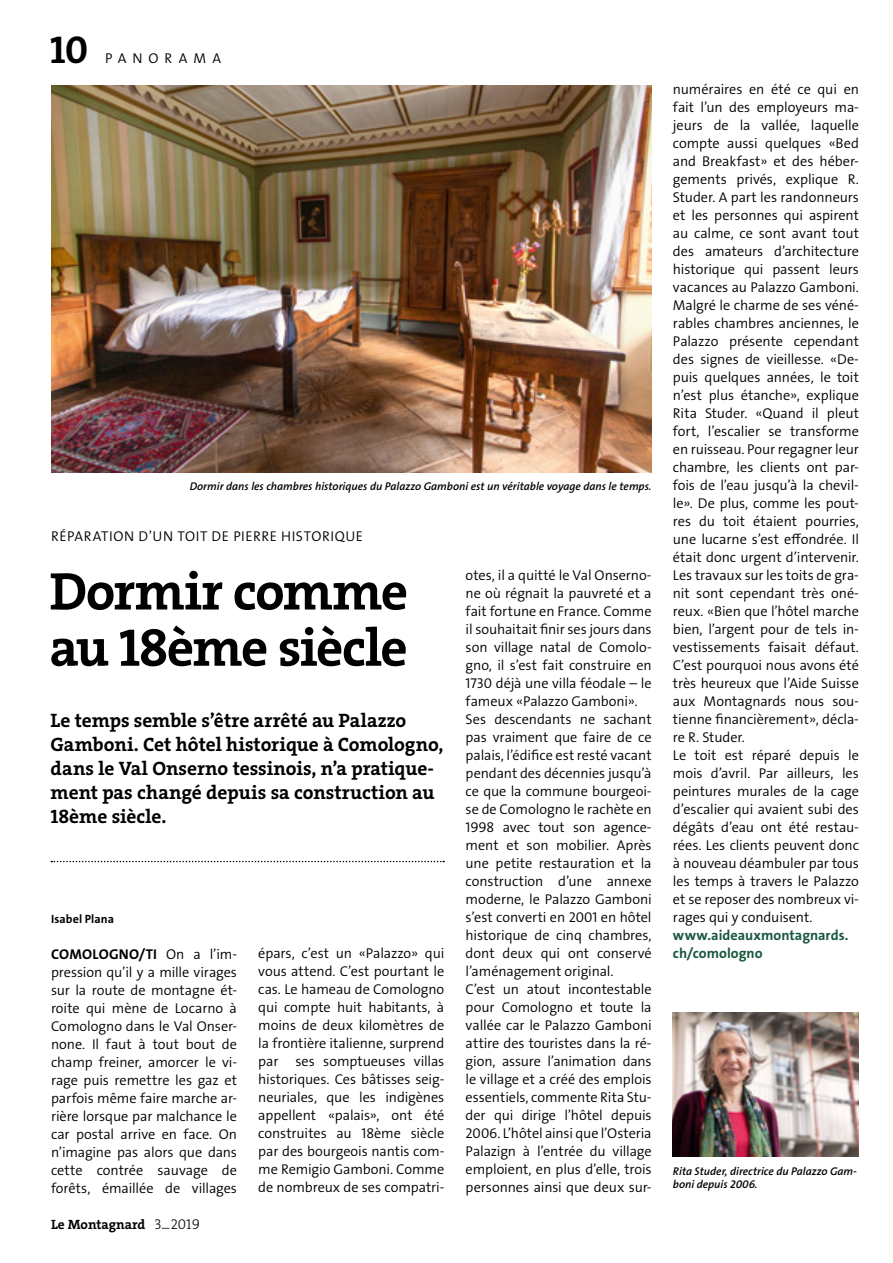
<style>
.page{position:relative;width:893px;height:1263px;background:#fff}
.page>*{position:absolute;margin:0;border:0;box-sizing:border-box;transform-origin:0 0}
.t1{font:53.4px/56.2px "The Serif LP7 Bld";letter-spacing:-.03em;color:#000}
.t2{font:39px "The Serif LP7 Bld";color:#000}
.t3{font:19.5px/24px "The Serif LP7 Bld";letter-spacing:-.005em;color:#000}
.t4{font:14.25px/18px "The Sans LP4 Se Lig";letter-spacing:-.005em;color:#000;text-align:justify}
.t5{font:14.25px "The Sans LP4 Se Lig";letter-spacing:.04em;color:#000}
.t6{font:14.25px/18px "The Sans LP7 Bld";letter-spacing:.005em;color:#19573d}
.t7{font:14.25px "The Sans LP7 Bld";letter-spacing:.015em;color:#000}
.t8{font:14.25px "The Sans LP4 Se Lig";letter-spacing:.42em;color:#000}
.t9{font:13.5px "The Serif LP7 Bld";color:#000}
.t10{font:12px "The Sans LP7 Bld";letter-spacing:.005em;color:#000}
.t11{font:11.25px/13.5px "The Sans LP6 Se Bld IT";color:#000}
.s1{font-family:"The Sans LP4 Se Lig"}
.s2{font-family:"The Serif LP3 Lig";font-size:14.25px}
</style>
<div class="page">
<img style="left:51px;top:85px;width:601px;height:387px">
<svg style="left:51px;top:861px;width:393px;height:1px"></svg>
<img style="left:673px;top:1012px;width:186px;height:144px">
<h2 class="t2" style="left:50px;top:24px;width:40px">10</h2>
<p class="t8" style="left:105px;top:49px;width:118px">PANORAMA</p>
<p class="t11" style="left:190px;top:480px;width:463px">Dormir dans les chambres historiques du Palazzo Gamboni est un véritable voyage dans le temps.</p>
<p class="t5" style="left:51px;top:527px;width:313px">RÉPARATION D’UN TOIT DE PIERRE HISTORIQUE</p>
<h1 class="t1" style="left:50px;top:563px;width:360px">Dormir comme au 18ème siècle</h1>
<p class="t4" style="left:466px;top:567px;width:188px;text-align:left">otes, il a quitté le Val Onserno&shy;ne où régnait la pauvreté et a fait fortune en France. Comme il souhaitait finir ses jours dans son village natal de Comolo&shy;gno, il s’est fait construire en<br>1730 déjà une villa féodale – le fameux «Palazzo Gamboni».<br>Ses descendants ne sachant pas vraiment que faire de ce palais, l’édifice est resté vacant pendant des décennies jusqu’à ce que la commune bourgeoi&shy;se de Comologno le rachète en<br>1998 avec tout son agence&shy;ment et son mobilier. Après une petite restauration et la construction d’une annexe moderne, le Palazzo Gamboni s’est converti en 2001 en hôtel historique de cinq chambres, dont deux qui ont conservé l’aménagement original.<br>C’est un atout incontestable pour Comologno et toute la vallée car le Palazzo Gamboni attire des touristes dans la ré&shy;gion, assure l’animation dans le village et a créé des emplois essentiels, commente Rita Stu&shy;der qui dirige l’hôtel depuis<br>2006. L’hôtel ainsi que l’Osteria<br>Palazign à l’entrée du village emploient, en plus d’elle, trois personnes ainsi que deux sur-</p>
<h3 class="t3" style="left:51px;top:708px;width:394px">Le temps semble s’être arrêté au Palazzo Gamboni. Cet hôtel historique à Comologno, dans le Val Onserno tessinois, n’a pratique&shy;ment pas changé depuis sa construction au 18ème siècle.</h3>
<p class="t10" style="left:51px;top:911px;width:65px">Isabel Plana</p>
<p class="t7" style="left:51px;top:944px;width:187px">COMOLOGNO/TI <span class="s1">On a l’im-</span></p>
<p class="t4" style="left:51px;top:963px;width:188px">pression qu’il y a mille virages sur la route de montagne ét&shy;roite qui mène de Locarno à Comologno dans le Val Onser&shy;none. Il faut à tout bout de champ freiner, amorcer le vi&shy;rage puis remettre les gaz et parfois même faire marche ar&shy;rière lorsque par malchance le car postal arrive en face. On n’imagine pas alors que dans cette contrée sauvage de forêts, émaillée de villages</p>
<p class="t4" style="left:258px;top:945px;width:188px">épars, c’est un «Palazzo» qui vous attend. C’est pourtant le cas. Le hameau de Comologno qui compte huit habitants, à moins de deux kilomètres de la frontière italienne, surprend par ses somptueuses villas historiques. Ces bâtisses seig&shy;neuriales, que les indigènes appellent «palais», ont été construites au 18ème siècle par des bourgeois nantis com&shy;me Remigio Gamboni. Comme de nombreux de ses compatri-</p>
<p class="t9" style="left:51px;top:1215px;width:150px">Le Montagnard <span class="s2">3</span><sup>_</sup><span class="s2">2019</span></p>
<p class="t4" style="left:673px;top:81px;width:188px;text-align:left">numéraires en été ce qui en fait l’un des employeurs ma&shy;jeurs de la vallée, laquelle compte aussi quelques «Bed and Breakfast» et des héber&shy;gements privés, explique R.<br>Studer. A part les randonneurs et les personnes qui aspirent au calme, ce sont avant tout des amateurs d’architecture historique qui passent leurs vacances au Palazzo Gamboni.<br>Malgré le charme de ses véné&shy;rables chambres anciennes, le<br>Palazzo présente cependant des signes de vieillesse. «De&shy;puis quelques années, le toit n’est plus étanche», explique<br>Rita Studer. «Quand il pleut fort, l’escalier se transforme en ruisseau. Pour regagner leur chambre, les clients ont par&shy;fois de l’eau jusqu’à la chevil&shy;le». De plus, comme les pout&shy;res du toit étaient pourries, une lucarne s’est effondrée. Il était donc urgent d’intervenir.<br>Les travaux sur les toits de gra&shy;nit sont cependant très oné&shy;reux. «Bien que l’hôtel marche bien, l’argent pour de tels in&shy;vestissements faisait défaut.<br>C’est pourquoi nous avons été très heureux que l’Aide Suisse aux Montagnards nous sou&shy;tienne financièrement», décla&shy;re R. Studer.<br>Le toit est réparé depuis le mois d’avril. Par ailleurs, les peintures murales de la cage d’escalier qui avaient subi des dégâts d’eau ont été restau&shy;rées. Les clients peuvent donc à nouveau déambuler par tous les temps à travers le Palazzo et se reposer des nombreux vi&shy;rages qui y conduisent.</p>
<p class="t6" style="left:673px;top:927px;width:177px">www.aideauxmontagnards. ch/comologno</p>
<p class="t11" style="left:673px;top:1164px;width:186px">Rita Studer, directrice du Palazzo Gam&shy;boni depuis 2006.</p>
</div>
